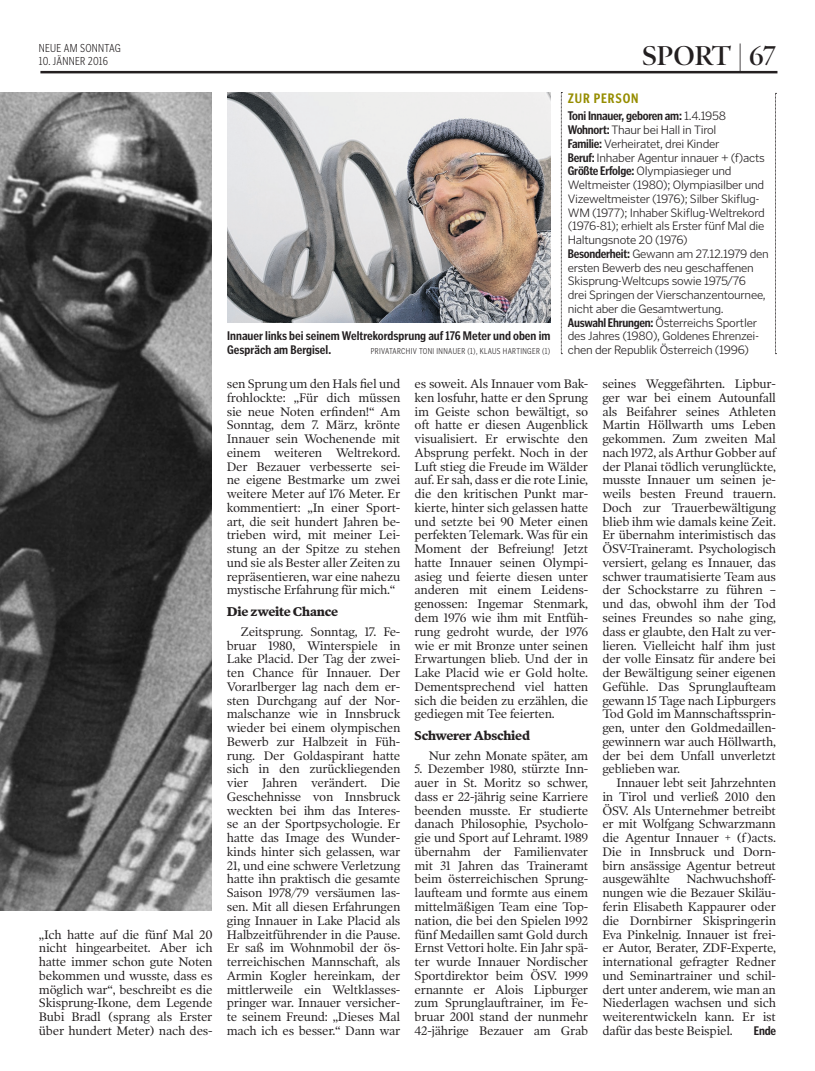
<style>
.page{position:relative;width:815px;height:1071px;background:#fff}
.page>*{position:absolute;margin:0;border:0;box-sizing:border-box;transform-origin:0 0}
.Laufzeile_fuer_Kopf{font:600 27.5px "Poynter OS Display";color:#231f20}
.Factbox-Titel{font:700 condensed 13.75px "Poynter Gothic Text";letter-spacing:.06em;color:#968d00}
.Text{font:12.5px/13.8px "Poynter OS Text One L";letter-spacing:-.02em;color:#231f20;text-align:justify}
.Fact-Box{font:300 12.5px/13.8px "Poynter Gothic Text";letter-spacing:-.02em;color:#231f20}
.BU{font:700 condensed 12.5px/13.8px "Poynter Gothic Text";color:#231f20}
.Zwischentitel{font:700 12.5px "Poynter OS Text One L";letter-spacing:-.02em;color:#231f20}
.Fact-Box-2{font:700 condensed 12.5px "Poynter Gothic Text";letter-spacing:-.02em;color:#231f20}
.Text-2{font:700 condensed 12.5px "Poynter Gothic Text";color:#231f20}
.Datum{font:300 condensed 11.88px "Poynter Gothic Text";letter-spacing:.02em;color:#231f20}
.BU-2{font:300 condensed 8.75px "Poynter Gothic Text";letter-spacing:.04em;color:#231f20}
.s1{font-weight:300;font-stretch:normal}
.s2{font-weight:700;font-stretch:condensed}
</style>
<div class="page">
<hr style="left:42px;top:71px;width:734px;height:2px;background:#231f20">
<img style="left:0;top:92px;width:211px;height:818px">
<svg style="left:561px;top:92px;width:1px;height:262px"></svg>
<svg style="left:775px;top:93px;width:1px;height:261px"></svg>
<img style="left:227px;top:92px;width:323px;height:230px">
<p class="Datum" style="left:39px;top:42px;width:83px">NEUE AM SONNTAG</p>
<p class="Datum" style="left:39px;top:54px;width:70px">10. JÄNNER 2016</p>
<p class="Laufzeile_fuer_Kopf" style="left:642px;top:40px;width:135px">SPORT | 67</p>
<p class="Factbox-Titel" style="left:568px;top:91px;width:72px">ZUR PERSON</p>
<p class="Fact-Box-2" style="left:568px;top:109px;width:160px">Toni Innauer, geboren am: <span class="s1">1.4.1958</span></p>
<p class="Fact-Box" style="left:568px;top:123px;width:150px"><span class="s2">Wohnort:</span> Thaur bei Hall in Tirol</p>
<p class="Fact-Box" style="left:568px;top:137px;width:153px"><span class="s2">Familie:</span> Verheiratet, drei Kinder</p>
<p class="Fact-Box" style="left:568px;top:150px;width:199px"><span class="s2">Beruf:</span> Inhaber Agentur innauer + (f)acts</p>
<p class="Fact-Box" style="left:568px;top:164px;width:199px"><span class="s2">Größte Erfolge:</span> Olympiasieger und Weltmeister (1980); Olympiasilber und Vizeweltmeister (1976); Silber Skiflug-WM (1977); Inhaber Skiflug-Weltrekord (1976-81); erhielt als Erster fünf Mal die Haltungsnote 20 (1976)</p>
<p class="Fact-Box" style="left:568px;top:247px;width:202px"><span class="s2">Besonderheit:</span> Gewann am 27.12.1979 den ersten Bewerb des neu geschaffenen Skisprung-Weltcups sowie 1975/76<br>drei Springen der Vierschanzentournee, nicht aber die Gesamtwertung.</p>
<p class="Fact-Box" style="left:568px;top:315px;width:193px"><span class="s2">Auswahl Ehrungen:</span> Österreichs Sportler des Jahres (1980), Goldenes Ehrenzei&shy;chen der Republik Österreich (1996)</p>
<p class="BU" style="left:227px;top:328px;width:325px">Innauer links bei seinem Weltrekordsprung auf 176 Meter und oben im<br>Gespräch am Bergisel.</p>
<p class="BU-2" style="left:371px;top:346px;width:181px">PRIVATARCHIV TONI INNAUER (1), KLAUS HARTINGER (1)</p>
<p class="Text" style="left:39px;top:926px;width:175px">„Ich hatte auf die fünf Mal 20 nicht hingearbeitet. Aber ich hatte immer schon gute Noten bekommen und wusste, dass es möglich war“, beschreibt es die Skisprung-Ikone, dem Legende Bubi Bradl (sprang als Erster über hundert Meter) nach des-</p>
<p class="Text" style="left:227px;top:376px;width:175px">sen Sprung um den Hals fiel und frohlockte: „Für dich müssen sie neue Noten erfinden!“ Am Sonntag, dem 7. März, krönte Innauer sein Wochenende mit einem weiteren Weltrekord.<br>Der Bezauer verbesserte sei&shy;ne eigene Bestmarke um zwei weitere Meter auf 176 Meter. Er kommentiert: „In einer Sport&shy;art, die seit hundert Jahren be&shy;trieben wird, mit meiner Lei&shy;stung an der Spitze zu stehen und sie als Bester aller Zeiten zu repräsentieren, war eine nahezu mystische Erfahrung für mich.“</p>
<p class="Zwischentitel" style="left:227px;top:603px;width:113px">Die zweite Chance</p>
<p class="Text" style="left:227px;top:624px;width:175px;text-indent:14px">Zeitsprung. Sonntag, 17. Fe&shy;bruar 1980, Winterspiele in Lake Placid. Der Tag der zwei&shy;ten Chance für Innauer. Der Vorarlberger lag nach dem er&shy;sten Durchgang auf der Nor&shy;malschanze wie in Innsbruck wieder bei einem olympischen Bewerb zur Halbzeit in Füh&shy;rung. Der Goldaspirant hatte sich in den zurückliegenden vier Jahren verändert. Die Geschehnisse von Innsbruck weckten bei ihm das Interes&shy;se an der Sportpsychologie. Er hatte das Image des Wunder&shy;kinds hinter sich gelassen, war 21, und eine schwere Verletzung hatte ihn praktisch die gesamte Saison 1978/79 versäumen las&shy;sen. Mit all diesen Erfahrungen ging Innauer in Lake Placid als Halbzeitführender in die Pause.<br>Er saß im Wohnmobil der ös&shy;terreichischen Mannschaft, als Armin Kogler hereinkam, der mittlerweile ein Weltklasses&shy;pringer war. Innauer versicher&shy;te seinem Freund: „Dieses Mal mach ich es besser.“ Dann war</p>
<p class="Text" style="left:415px;top:376px;width:175px">es soweit. Als Innauer vom Bak&shy;ken losfuhr, hatte er den Sprung im Geiste schon bewältigt, so oft hatte er diesen Augenblick visualisiert. Er erwischte den Absprung perfekt. Noch in der Luft stieg die Freude im Wälder auf. Er sah, dass er die rote Linie, die den kritischen Punkt mar&shy;kierte, hinter sich gelassen hatte und setzte bei 90 Meter einen perfekten Telemark. Was für ein Moment der Befreiung! Jetzt hatte Innauer seinen Olympi&shy;asieg und feierte diesen unter anderen mit einem Leidens&shy;genossen: Ingemar Stenmark, dem 1976 wie ihm mit Entfüh&shy;rung gedroht wurde, der 1976 wie er mit Bronze unter seinen Erwartungen blieb. Und der in Lake Placid wie er Gold holte.<br>Dementsprechend viel hatten sich die beiden zu erzählen, die gediegen mit Tee feierten.</p>
<p class="Zwischentitel" style="left:415px;top:727px;width:117px">Schwerer Abschied</p>
<p class="Text" style="left:429px;top:747px;width:161px">Nur zehn Monate später, am</p>
<p class="Text" style="left:415px;top:761px;width:175px">5. Dezember 1980, stürzte Inn&shy;auer in St. Moritz so schwer, dass er 22-jährig seine Karriere beenden musste. Er studierte danach Philosophie, Psycholo&shy;gie und Sport auf Lehramt. 1989 übernahm der Familienvater mit 31 Jahren das Traineramt beim österreichischen Sprung&shy;laufteam und formte aus einem mittelmäßigen Team eine Top&shy;nation, die bei den Spielen 1992 fünf Medaillen samt Gold durch Ernst Vettori holte. Ein Jahr spä&shy;ter wurde Innauer Nordischer Sportdirektor beim ÖSV. 1999 ernannte er Alois Lipburger zum Sprunglauftrainer, im Fe&shy;bruar 2001 stand der nunmehr 42-jährige Bezauer am Grab</p>
<p class="Text" style="left:602px;top:376px;width:175px">seines Weggefährten. Lipbur&shy;ger war bei einem Autounfall als Beifahrer seines Athleten Martin Höllwarth ums Leben gekommen. Zum zweiten Mal nach 1972, als Arthur Gobber auf der Planai tödlich verunglückte, musste Innauer um seinen je&shy;weils besten Freund trauern.<br>Doch zur Trauerbewältigung blieb ihm wie damals keine Zeit.<br>Er übernahm interimistisch das ÖSV-Traineramt. Psychologisch versiert, gelang es Innauer, das schwer traumatisierte Team aus der Schockstarre zu führen – und das, obwohl ihm der Tod seines Freundes so nahe ging, dass er glaubte, den Halt zu ver&shy;lieren. Vielleicht half ihm just der volle Einsatz für andere bei der Bewältigung seiner eigenen Gefühle. Das Sprunglaufteam gewann 15 Tage nach Lipburgers Tod Gold im Mannschaftssprin&shy;gen, unter den Goldmedaillen&shy;gewinnern war auch Höllwarth, der bei dem Unfall unverletzt geblieben war.</p>
<p class="Text" style="left:602px;top:775px;width:175px;text-indent:14px">Innauer lebt seit Jahrzehnten in Tirol und verließ 2010 den ÖSV. Als Unternehmer betreibt er mit Wolfgang Schwarzmann die Agentur Innauer + (f)acts.<br>Die in Innsbruck und Dorn&shy;birn ansässige Agentur betreut ausgewählte</p>
<p class="Text" style="left:602px;top:871px;width:175px;text-indent:84px">Nachwuchshoff&shy;nungen wie die Bezauer Skiläu&shy;ferin Elisabeth Kappaurer oder die Dornbirner Skispringerin Eva Pinkelnig. Innauer ist frei&shy;er Autor, Berater, ZDF-Experte, international gefragter Redner und Seminartrainer und schil&shy;dert unter anderem, wie man an Niederlagen wachsen und sich weiterentwickeln kann. Er ist dafür das beste Beispiel.</p>
<p class="Text-2" style="left:754px;top:1023px;width:24px">Ende</p>
</div>
